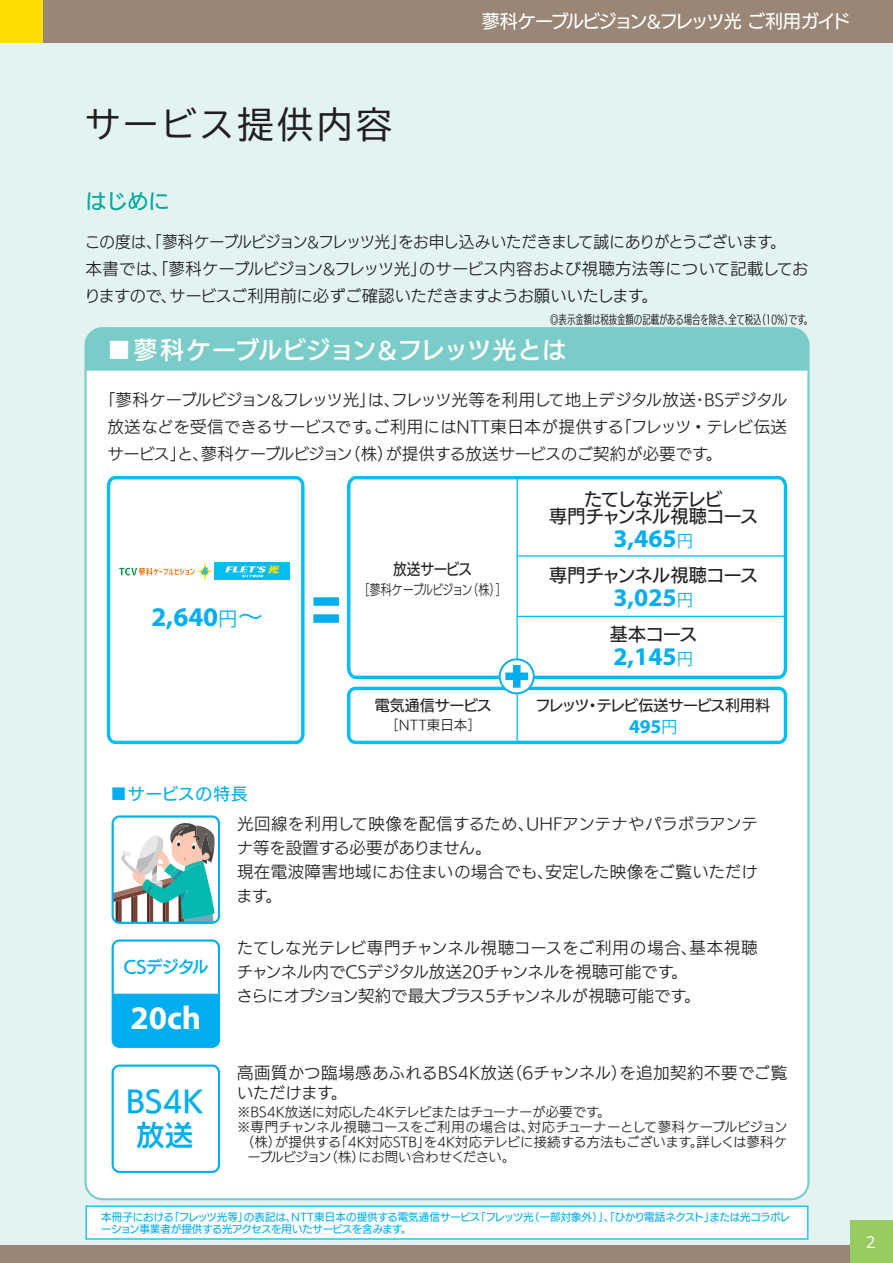
<style>
.page{position:relative;width:893px;height:1263px;background:#e2f3f2}
.page>*{position:absolute;margin:0;border:0;box-sizing:border-box;transform-origin:0 0}
.t1{font:36px "TBUD Go Std";letter-spacing:.07em;color:#231f20}
.t2{font:700 33px "Myriad Pro";color:#fff}
.t3{font:28.5px/34.2px "UD Kakugo Large Pr 6 N DB";color:#00aeef;text-align:center}
.t4{font:700 27px "Myriad Pro";color:#00aeef}
.t5{font:700 25.5px "Myriad Pro";color:#00aeef}
.t6{font:24px "UD Kakugo Large Pr 6 N DB";color:#fff}
.t7{font:21px "UD Kakugo Large Pr 6 N M";color:#00a99d}
.t8{font:700 19.5px "Myriad Pro";color:#00aeef}
.t9{font:18px/16.5px "UD Kakugo Large Pr 6 N M";letter-spacing:-.035em;color:#231f20;text-align:center}
.t10{font:18px "UD Kakugo Large Pr 6 N M";letter-spacing:-.09em;color:#fff}
.t11{font:16.5px/24px "UD Kakugo Small Pr 6 N R";letter-spacing:-.01em;color:#231f20}
.t12{font:16.5px/27px "UD Kakugo Small Pr 6 N R";letter-spacing:-.04em;color:#231f20;scale:.96 1}
.t13{font:16.5px/19.5px "UD Kakugo Small Pr 6 N R";letter-spacing:.01em;color:#231f20}
.t14{font:16.5px "UD Kakugo Large Pr 6 N M";letter-spacing:.055em;color:#00aeef}
.t15{font:16.5px "UD Kakugo Large Pr 6 N DB";letter-spacing:-.02em;color:#00aeef}
.t16{font:16.5px "Open Sans";color:#fff}
.t17{font:15.75px "UD Kakugo Large Pr 6 N M";letter-spacing:-.02em;color:#231f20;scale:.86 1}
.t18{font:15px "UD Kakugo Large Pr 6 N M";letter-spacing:-.05em;color:#231f20}
.t19{font:15px "UD Kakugo Large Pr 6 N M";color:#231f20}
.t20{font:14.25px "UD Kakugo Small Pr 6 N R";letter-spacing:-.1em;color:#231f20;scale:.79 1}
.t21{font:13.5px "UD Kakugo Small Pr 6 N R";letter-spacing:-.01em;color:#231f20}
.t22{font:13.5px "UD Kakugo Small Pr 6 N R";letter-spacing:-.08em;color:#231f20}
.t23{font:12px "UD Kakugo C70 Pro R";color:#231f20}
.t24{font:10.5px/12px "UD Kakugo Large Pr 6 N M";letter-spacing:-.015em;color:#00aeef}
.s1{font-family:"UD Kakugo Small Pr 6 N R";font-weight:400;font-size:19.5px}
.s2{font-family:"UD Kakugo Small Pr 6 N R";font-weight:400;font-size:25.5px}
.s3{font-family:"UD Kakugo Small Pr 6 N R";font-weight:400;font-size:16.5px}
</style>
<div class="page">
<div style="left:0;top:0;width:893px;height:43px;background:#998676"></div>
<div style="left:0;top:1246px;width:893px;height:17px;background:#998676"></div>
<div style="left:850px;top:1220px;width:43px;height:43px;background:#98cc63"></div>
<div style="left:0;top:0;width:43px;height:43px;background:#ffdc01"></div>
<div style="left:86px;top:328px;width:722px;height:871px;background:#fff;border-radius:17px"></div>
<div style="left:85px;top:328px;width:723px;height:43px;background:#7accc8"></div>
<div style="left:86px;top:1206px;width:722px;height:33px;background:#fff"></div>
<div style="left:86px;top:1205px;width:722px;height:34px;border:1px solid #01bdf2"></div>
<svg style="left:347px;top:476px;width:440px;height:189px"></svg>
<svg style="left:107px;top:476px;width:198px;height:268px"></svg>
<hr style="left:516px;top:478px;width:2px;height:201px;background:#01bdf2">
<hr style="left:517px;top:555px;width:269px;height:2px;background:#01bdf2">
<svg style="left:500px;top:659px;width:34px;height:34px"></svg>
<div style="left:499px;top:658px;width:36px;height:36px;border:2px solid #00aeef;border-radius:50%"></div>
<svg style="left:347px;top:665px;width:440px;height:79px"></svg>
<div style="left:313px;top:597px;width:26px;height:9px;background:#00aeef"></div>
<div style="left:313px;top:614px;width:26px;height:9px;background:#00aeef"></div>
<svg style="left:113px;top:823px;width:102px;height:99px"></svg>
<div style="left:112px;top:815px;width:108px;height:109px;border:2px solid #00aeef;border-radius:7px"></div>
<svg style="left:111px;top:939px;width:110px;height:109px"></svg>
<div style="left:215px;top:563px;width:75px;height:17px;background:#01bdf2"></div>
<svg style="left:225px;top:566px;width:55px;height:11px"></svg>
<svg style="left:197px;top:561px;width:16px;height:21px"></svg>
<svg style="left:201px;top:567px;width:8px;height:7px"></svg>
<img style="left:118px;top:566px;width:79px;height:11px">
<div style="left:112px;top:1064px;width:108px;height:109px;border:2px solid #00aeef;border-radius:7px"></div>
<hr style="left:517px;top:616px;width:269px;height:1px;background:#01bdf2">
<p class="t10" style="left:482px;top:12px;width:370px">蓼科ケーブルビジョン&amp;フレッツ光 ご利用ガイド</p>
<h1 class="t1" style="left:85px;top:95px;width:309px">サービス提供内容</h1>
<p class="t7" style="left:86px;top:189px;width:85px">はじめに</p>
<p class="t12" style="left:84px;top:229px;width:756px">この度は、「蓼科ケーブルビジョン&amp;フレッツ光」をお申し込みいただきまして誠にありがとうございます。<br>本書では、「蓼科ケーブルビジョン&amp;フレッツ光」のサービス内容および視聴方法等について記載しておりますので、サービスご利用前に必ずご確認いただきますようお願いいたします。</p>
<p class="t23" style="left:550px;top:311px;width:263px">◎表示金額は税抜金額の記載がある場合を除き、全て税込（10%）です。</p>
<h3 class="t6" style="left:107px;top:337px;width:460px">■蓼科ケーブルビジョン&amp;フレッツ光とは</h3>
<p class="t11" style="left:107px;top:387px;width:681px;line-height:27px;text-align:justify;text-indent:-8px">「蓼科ケーブルビジョン&amp;フレッツ光」は、フレッツ光等を利用して地上デジタル放送･BSデジタル放送などを受信できるサービスです。ご利用にはNTT東日本が提供する「フレッツ・テレビ伝送サービス」と、蓼科ケーブルビジョン（株）が提供する放送サービスのご契約が必要です。</p>
<h3 class="t4" style="left:151px;top:599px;width:113px">2,640<span class="s1">円</span><span class="s2">～</span></h3>
<p class="t14" style="left:111px;top:784px;width:139px">■サービスの特長</p>
<p class="t17" style="left:393px;top:560px;width:93px">放送サービス</p>
<p class="t20" style="left:358px;top:581px;width:189px">［蓼科ケーブルビジョン（株）］</p>
<p class="t19" style="left:375px;top:697px;width:119px">電気通信サービス</p>
<p class="t21" style="left:385px;top:717px;width:97px">［NTT東日本］</p>
<p class="t9" style="left:549px;top:492px;width:211px">たてしな光テレビ<br>専門チャンネル視聴コース</p>
<h3 class="t5" style="left:613px;top:521px;width:81px">3,465<span class="s3">円</span></h3>
<p class="t9" style="left:549px;top:567px;width:211px">専門チャンネル視聴コース</p>
<h3 class="t5" style="left:613px;top:581px;width:81px">3,025<span class="s3">円</span></h3>
<p class="t9" style="left:610px;top:627px;width:89px">基本コース</p>
<h3 class="t5" style="left:613px;top:640px;width:81px">2,145<span class="s3">円</span></h3>
<p class="t18" style="left:535px;top:697px;width:236px">フレッツ・テレビ伝送サービス利用料</p>
<p class="t8" style="left:629px;top:714px;width:50px">495<span class="s3">円</span></p>
<p class="t15" style="left:123px;top:957px;width:86px">CSデジタル</p>
<h2 class="t2" style="left:130px;top:996px;width:72px">20ch</h2>
<h3 class="t3" style="left:126px;top:1085px;width:79px">BS4K放送</h3>
<p class="t11" style="left:236px;top:812px;width:523px">光回線を利用して映像を配信するため、UHFアンテナやパラボラアンテナ等を設置する必要がありません。<br>現在電波障害地域にお住まいの場合でも、安定した映像をご覧いただけます。</p>
<p class="t11" style="left:237px;top:936px;width:523px">たてしな光テレビ専門チャンネル視聴コースをご利用の場合、基本視聴チャンネル内でCSデジタル放送20チャンネルを視聴可能です。<br>さらにオプション契約で最大プラス5チャンネルが視聴可能です。</p>
<p class="t13" style="left:237px;top:1063px;width:551px">高画質かつ臨場感あふれるBS4K放送（6チャンネル）を追加契約不要でご覧いただけます。</p>
<p class="t21" style="left:237px;top:1104px;width:375px">※BS4K放送に対応した4Kテレビまたはチューナーが必要です。</p>
<p class="t21" style="left:237px;top:1119px;width:552px">※専門チャンネル視聴コースをご利用の場合は、対応チューナーとして蓼科ケーブルビジョン</p>
<p class="t21" style="left:241px;top:1134px;width:548px">（株）が提供する「4K対応STB」を4K対応テレビに接続する方法もございます。詳しくは蓼科ケ</p>
<p class="t22" style="left:247px;top:1149px;width:269px">ーブルビジョン（株）にお問い合わせください。</p>
<p class="t24" style="left:101px;top:1211px;width:691px">本冊子における「フレッツ光等」の表記は、NTT東日本の提供する電気通信サービス「フレッツ光（一部対象外）」、「ひかり電話ネクスト」または光コラボレーション事業者が提供する光アクセスを用いたサービスを含みます。</p>
<p class="t16" style="left:866px;top:1231px;width:11px">2</p>
</div>
